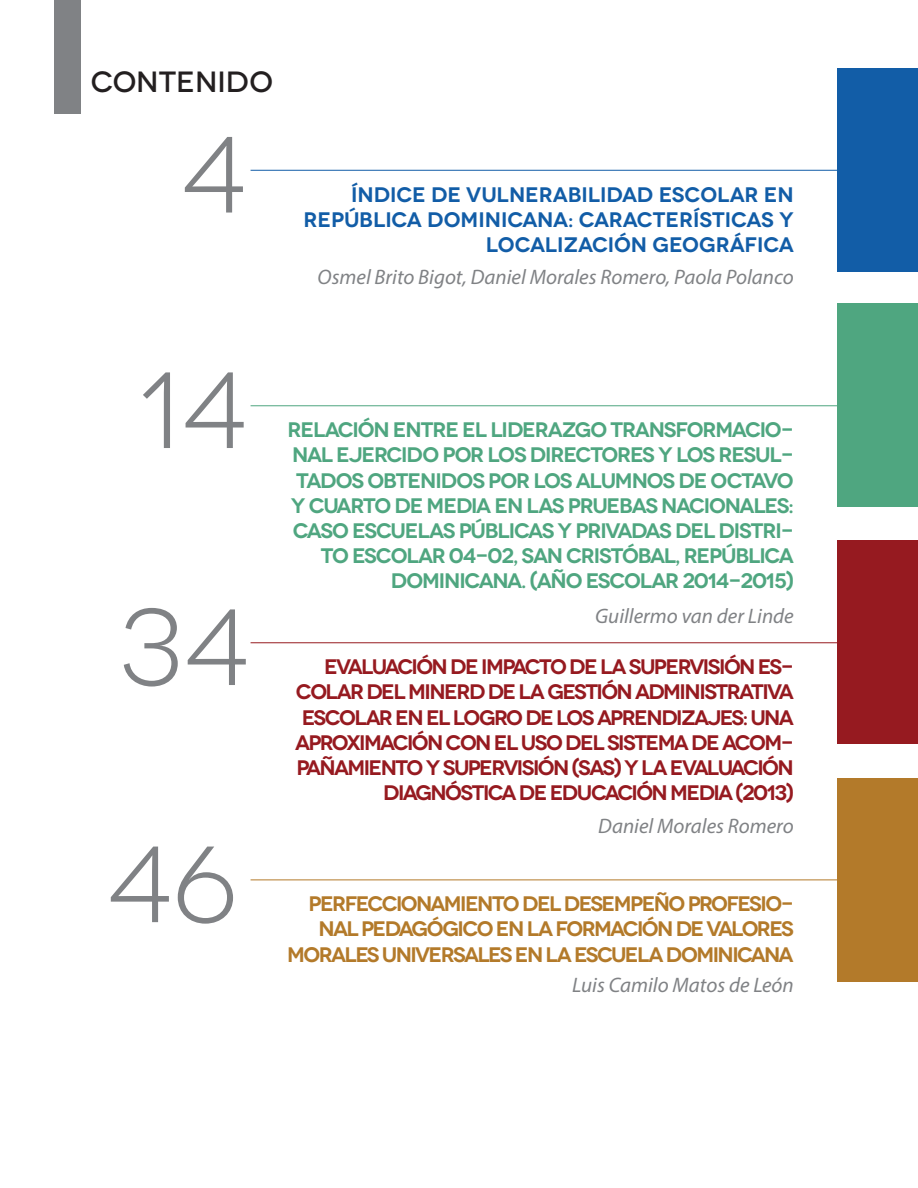
<style>
.page{position:relative;width:918px;height:1188px;background:#fff}
.page>*{position:absolute;margin:0;border:0;box-sizing:border-box;transform-origin:0 0}
.t1{font:108px "Novecentowide";color:#808285}
.t2{font:500 29.25px "Novecentowide";color:#231f20}
.t3{font:600 21px/25.2px "Novecentowide";letter-spacing:-.06em;color:#4fa680;text-align:right}
.t4{font:600 21px/25.2px "Novecentowide";letter-spacing:-.08em;color:#961a20;text-align:right}
.t5{font:600 21px/25.2px "Novecentowide";letter-spacing:-.08em;color:#b37a2a;text-align:right}
.t6{font:italic 21px "Myriad Pro";color:#808285}
.t7{font:600 21px/25.2px "Novecentowide";letter-spacing:-.005em;color:#125da7;text-align:right}
</style>
<div class="page">
<hr style="left:251px;top:170px;width:605px;height:1px;background:#125da7">
<div style="left:837px;top:68px;width:81px;height:204px;background:#125da7"></div>
<hr style="left:251px;top:405px;width:605px;height:1px;background:#4fa680">
<div style="left:837px;top:304px;width:81px;height:203px;background:#4fa680"></div>
<hr style="left:251px;top:642px;width:605px;height:1px;background:#961a20">
<div style="left:837px;top:541px;width:81px;height:203px;background:#961a20"></div>
<hr style="left:251px;top:880px;width:605px;height:1px;background:#b37a2a">
<div style="left:837px;top:778px;width:81px;height:203px;background:#b37a2a"></div>
<div style="left:54px;top:0;width:27px;height:114px;background:#808285"></div>
<h2 class="t2" style="left:91px;top:65px;width:184px">CONTENIDO</h2>
<h1 class="t1" style="left:180px;top:113px;width:68px">4</h1>
<p class="t7" style="left:303px;top:182px;width:492px">ÍNDICE DE VULNERABILIDAD ESCOLAR EN<br>REPÚBLICA DOMINICANA: CARACTERÍSTICAS Y<br>LOCALIZACIÓN GEOGRÁFICA</p>
<p class="t6" style="left:318px;top:264px;width:478px">Osmel Brito Bigot, Daniel Morales Romero, Paola Polanco</p>
<h1 class="t1" style="left:138px;top:348px;width:111px">14</h1>
<h1 class="t1" style="left:119px;top:585px;width:132px">34</h1>
<h1 class="t1" style="left:106px;top:822px;width:132px">46</h1>
<p class="t3" style="left:288px;top:417px;width:508px">RELACIÓN ENTRE EL LIDERAZGO TRANSFORMACIO-NAL EJERCIDO POR LOS DIRECTORES Y LOS RESUL-TADOS OBTENIDOS POR LOS ALUMNOS DE OCTAVO Y CUARTO DE MEDIA EN LAS PRUEBAS NACIONALES:<br>CASO ESCUELAS PÚBLICAS Y PRIVADAS DEL DISTRI-TO ESCOLAR 04-02, SAN CRISTÓBAL, REPÚBLICA DOMINICANA. (AÑO ESCOLAR 2014-2015)</p>
<p class="t6" style="left:595px;top:603px;width:200px">Guillermo van der Linde</p>
<p class="t4" style="left:295px;top:654px;width:500px">EVALUACIÓN DE IMPACTO DE LA SUPERVISIÓN ES-COLAR DEL MINERD DE LA GESTIÓN ADMINISTRATIVA ESCOLAR EN EL LOGRO DE LOS APRENDIZAJES: UNA APROXIMACIÓN CON EL USO DEL SISTEMA DE ACOM-PAÑAMIENTO Y SUPERVISIÓN (SAS) Y LA EVALUACIÓN DIAGNÓSTICA DE EDUCACIÓN MEDIA (2013)</p>
<p class="t6" style="left:598px;top:813px;width:197px">Daniel Morales Romero</p>
<p class="t5" style="left:287px;top:891px;width:508px">PERFECCIONAMIENTO DEL DESEMPEÑO PROFESIO-<br>NAL PEDAGÓGICO EN LA FORMACIÓN DE VALORES<br>MORALES UNIVERSALES EN LA ESCUELA DOMINICANA</p>
<p class="t6" style="left:572px;top:972px;width:223px">Luis Camilo Matos de León</p>
</div>
